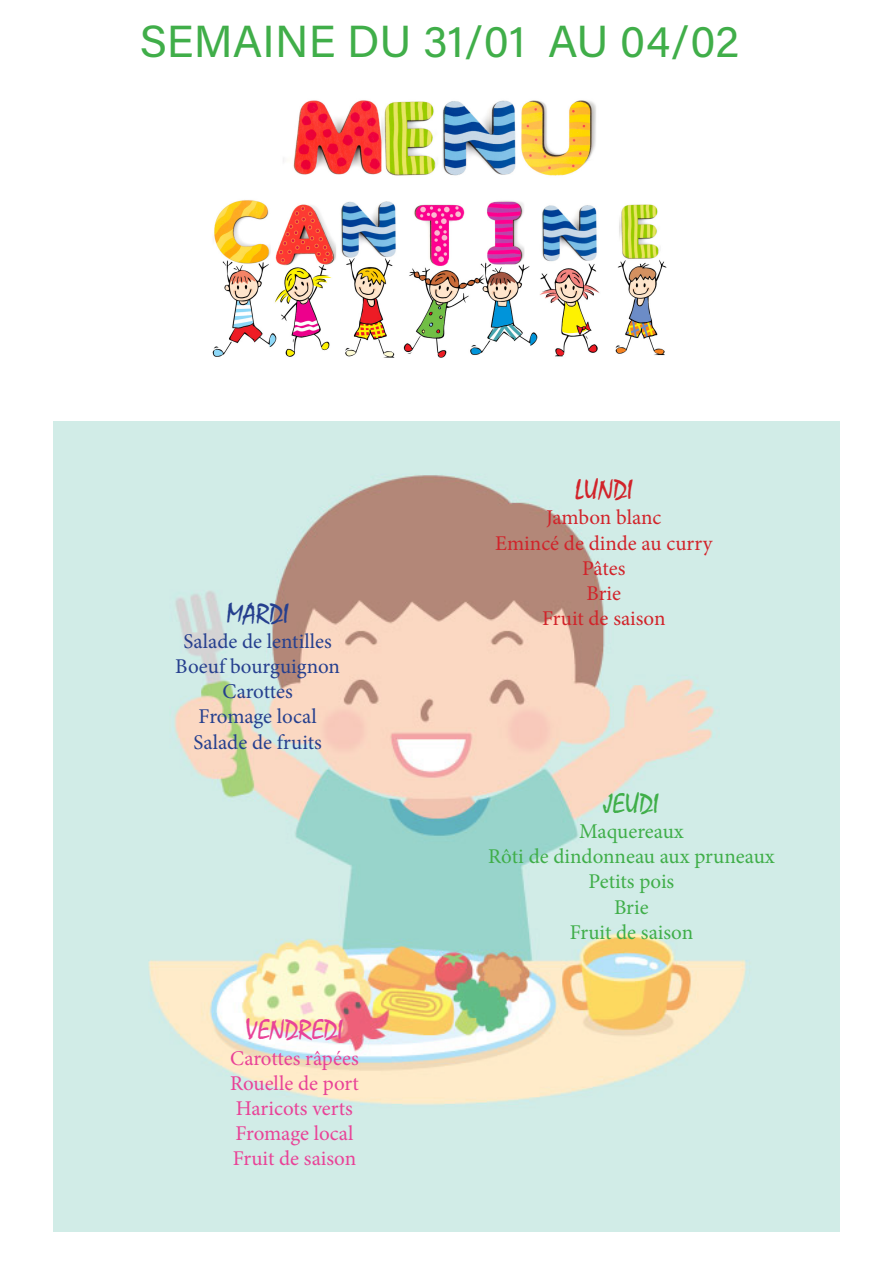
<style>
.page{position:relative;width:893px;height:1263px;background:#fff}
.page>*{position:absolute;margin:0;border:0;box-sizing:border-box;transform-origin:0 0}
.t1{font:45px "Acumin Variable Concept";color:#40ae49}
.t2{font:28.5px "Mistral";color:#e94297}
.t3{font:28.5px "Mistral";color:#d1232a}
.t4{font:28.5px "Mistral";color:#3fae49}
.t5{font:28.5px "Mistral";color:#253f8e}
.t6{font:21px "Minion Pro";color:#253f8e}
.t7{font:21px "Minion Pro";color:#e94297}
.t8{font:21px "Minion Pro";color:#3fae49}
.t9{font:21px "Minion Pro";color:#d1232a}
</style>
<div class="page">
<img style="left:54px;top:421px;width:785px;height:810px">
<img style="left:212px;top:100px;width:455px;height:258px">
<p class="t1" style="left:140px;top:11px;width:601px">SEMAINE DU 31/01 AU 04/02</p>
<p class="t5" style="left:226px;top:596px;width:64px">MARDI</p>
<p class="t6" style="left:183px;top:627px;width:150px">Salade de lentilles</p>
<p class="t6" style="left:175px;top:652px;width:166px">Boeuf bourguignon</p>
<p class="t6" style="left:223px;top:677px;width:72px">Carottes</p>
<p class="t6" style="left:199px;top:703px;width:120px">Fromage local</p>
<p class="t6" style="left:193px;top:728px;width:130px">Salade de fruits</p>
<p class="t2" style="left:246px;top:1013px;width:99px">VENDREDI</p>
<p class="t7" style="left:230px;top:1044px;width:130px">Carottes râpées</p>
<p class="t7" style="left:230px;top:1069px;width:130px">Rouelle de port</p>
<p class="t7" style="left:236px;top:1094px;width:118px">Haricots verts</p>
<p class="t7" style="left:235px;top:1119px;width:120px">Fromage local</p>
<p class="t7" style="left:233px;top:1144px;width:125px">Fruit de saison</p>
<p class="t3" style="left:575px;top:473px;width:59px">LUNDI</p>
<p class="t9" style="left:546px;top:504px;width:117px">Jambon blanc</p>
<p class="t9" style="left:495px;top:529px;width:219px">Emincé de dinde au curry</p>
<p class="t9" style="left:582px;top:554px;width:45px">Pâtes</p>
<p class="t9" style="left:586px;top:579px;width:36px">Brie</p>
<p class="t9" style="left:542px;top:604px;width:125px">Fruit de saison</p>
<p class="t4" style="left:604px;top:787px;width:56px">JEUDI</p>
<p class="t8" style="left:579px;top:817px;width:106px">Maquereaux</p>
<p class="t8" style="left:488px;top:842px;width:288px">Rôti de dindonneau aux pruneaux</p>
<p class="t8" style="left:589px;top:868px;width:87px">Petits pois</p>
<p class="t8" style="left:614px;top:893px;width:36px">Brie</p>
<p class="t8" style="left:570px;top:918px;width:125px">Fruit de saison</p>
</div>
